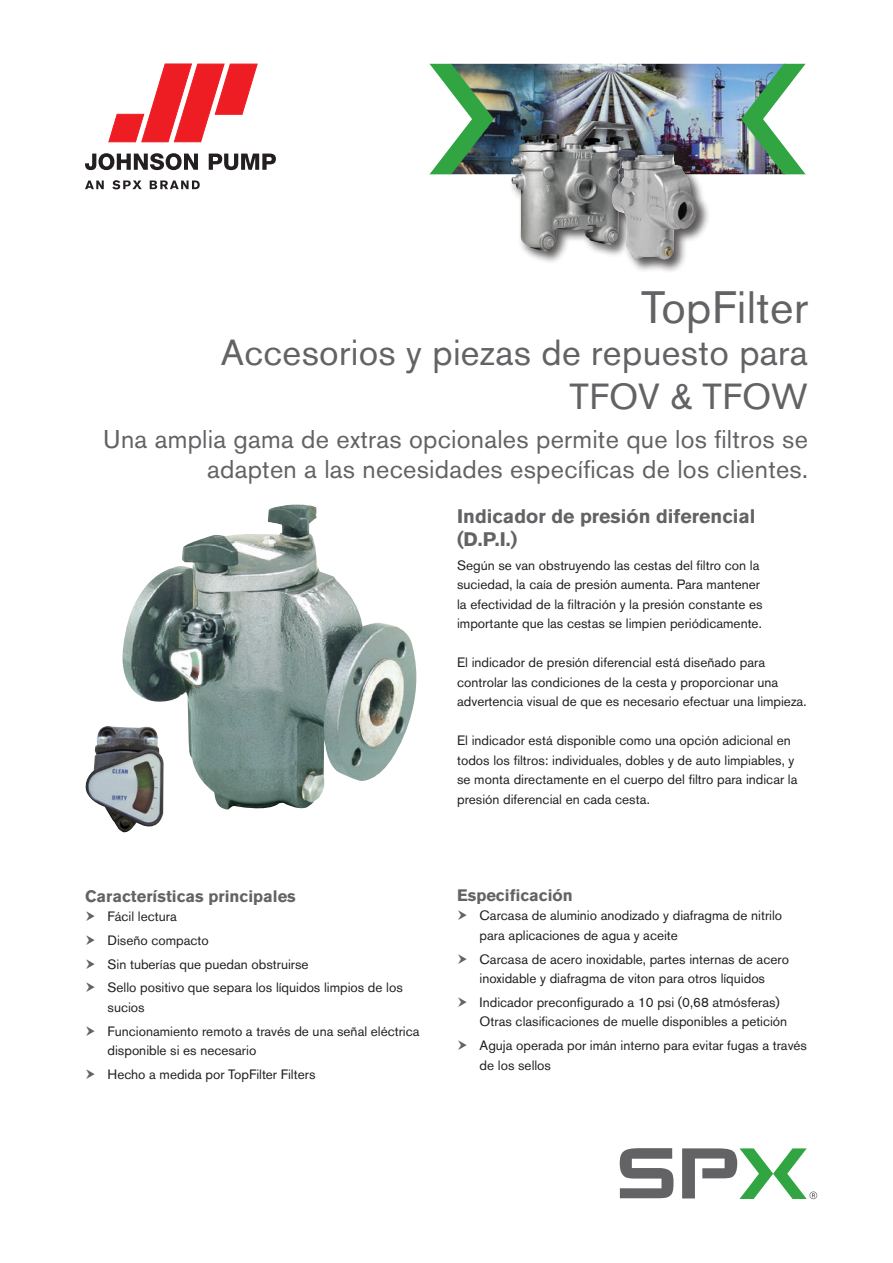
<style>
.page{position:relative;width:893px;height:1263px;background:#fff}
.page>*{position:absolute;margin:0;border:0;box-sizing:border-box;transform-origin:0 0}
.t1{font:45px "Akzidenz Grotesk BE";letter-spacing:.01em;color:#636366}
.t2{font:36px/43.2px "Akzidenz Grotesk BE";letter-spacing:.01em;color:#636366;text-align:right}
.t3{font:25.5px/30.6px "Akzidenz Grotesk BE";letter-spacing:.01em;color:#636366;text-align:right}
.t4{font:700 19.5px/23.4px "Akzidenz Grotesk BE";color:#636366}
.t5{font:700 16.5px "Akzidenz Grotesk BE";color:#636366}
.t6{font:13.5px/19.5px "Akzidenz Grotesk BE";color:#231f20}
</style>
<div class="page">
<svg style="left:620px;top:1148px;width:53px;height:50px"></svg>
<svg style="left:682px;top:1148px;width:135px;height:51px"></svg>
<img style="left:494px;top:64px;width:247px;height:110px">
<img style="left:429px;top:64px;width:65px;height:110px">
<img style="left:741px;top:64px;width:65px;height:110px">
<svg style="left:85px;top:153px;width:113px;height:17px"></svg>
<svg style="left:209px;top:154px;width:67px;height:16px"></svg>
<svg style="left:108px;top:64px;width:150px;height:78px"></svg>
<svg style="left:85px;top:180px;width:19px;height:9px"></svg>
<svg style="left:112px;top:180px;width:30px;height:9px"></svg>
<svg style="left:150px;top:180px;width:50px;height:9px"></svg>
<div style="left:508px;top:117px;width:138px;height:146px;background:#231f20;opacity:.75"></div>
<img style="left:515px;top:121px;width:77px;height:34px">
<div style="left:609px;top:140px;width:102px;height:133px;background:#231f20;opacity:.75"></div>
<img style="left:611px;top:143px;width:87px;height:117px">
<img style="left:122px;top:505px;width:295px;height:305px">
<img style="left:85px;top:725px;width:79px;height:108px">
<h1 class="t1" style="left:641px;top:280px;width:168px">TopFilter</h1>
<h2 class="t2" style="left:221px;top:331px;width:589px">Accesorios y piezas de repuesto para<br>TFOV &amp; TFOW</h2>
<h3 class="t3" style="left:103px;top:423px;width:706px">Una amplia gama de extras opcionales permite que los filtros se adapten a las necesidades específicas de los clientes.</h3>
<h3 class="t4" style="left:457px;top:504px;width:300px">Indicador de presión diferencial (D.P.I.)</h3>
<p class="t6" style="left:457px;top:555px;width:307px">Según se van obstruyendo las cestas del filtro con la suciedad, la caía de presión aumenta. Para mantener la efectividad de la filtración y la presión constante es importante que las cestas se limpien periódicamente.</p>
<p class="t6" style="left:457px;top:653px;width:351px">El indicador de presión diferencial está diseñado para controlar las condiciones de la cesta y proporcionar una advertencia visual de que es necesario efectuar una limpieza.</p>
<p class="t6" style="left:457px;top:731px;width:342px">El indicador está disponible como una opción adicional en todos los filtros: individuales, dobles y de auto limpiables, y se monta directamente en el cuerpo del filtro para indicar la presión diferencial en cada cesta.</p>
<p class="t5" style="left:85px;top:886px;width:212px">Características principales</p>
<p class="t6" style="left:108px;top:904px;width:297px;line-height:23.7px">Fácil lectura<br>Diseño compacto<br>Sin tuberías que puedan obstruirse<br>Sello positivo que separa los líquidos limpios de los</p>
<p class="t6" style="left:108px;top:995px;width:313px;line-height:23.7px">sucios<br>Funcionamiento remoto a través de una señal eléctrica</p>
<p class="t6" style="left:108px;top:1038px;width:209px;line-height:23.7px">disponible si es necesario<br>Hecho a medida por TopFilter Filters</p>
<p class="t5" style="left:457px;top:885px;width:117px">Especificación</p>
<p class="t6" style="left:480px;top:906px;width:304px">Carcasa de aluminio anodizado y diafragma de nitrilo para aplicaciones de agua y aceite</p>
<p class="t6" style="left:480px;top:949px;width:311px">Carcasa de acero inoxidable, partes internas de acero inoxidable y diafragma de viton para otros líquidos</p>
<p class="t6" style="left:480px;top:992px;width:309px">Indicador preconfigurado a 10 psi (0,68 atmósferas)<br>Otras clasificaciones de muelle disponibles a petición</p>
<p class="t6" style="left:480px;top:1035px;width:329px">Aguja operada por imán interno para evitar fugas a través de los sellos</p>
</div>
